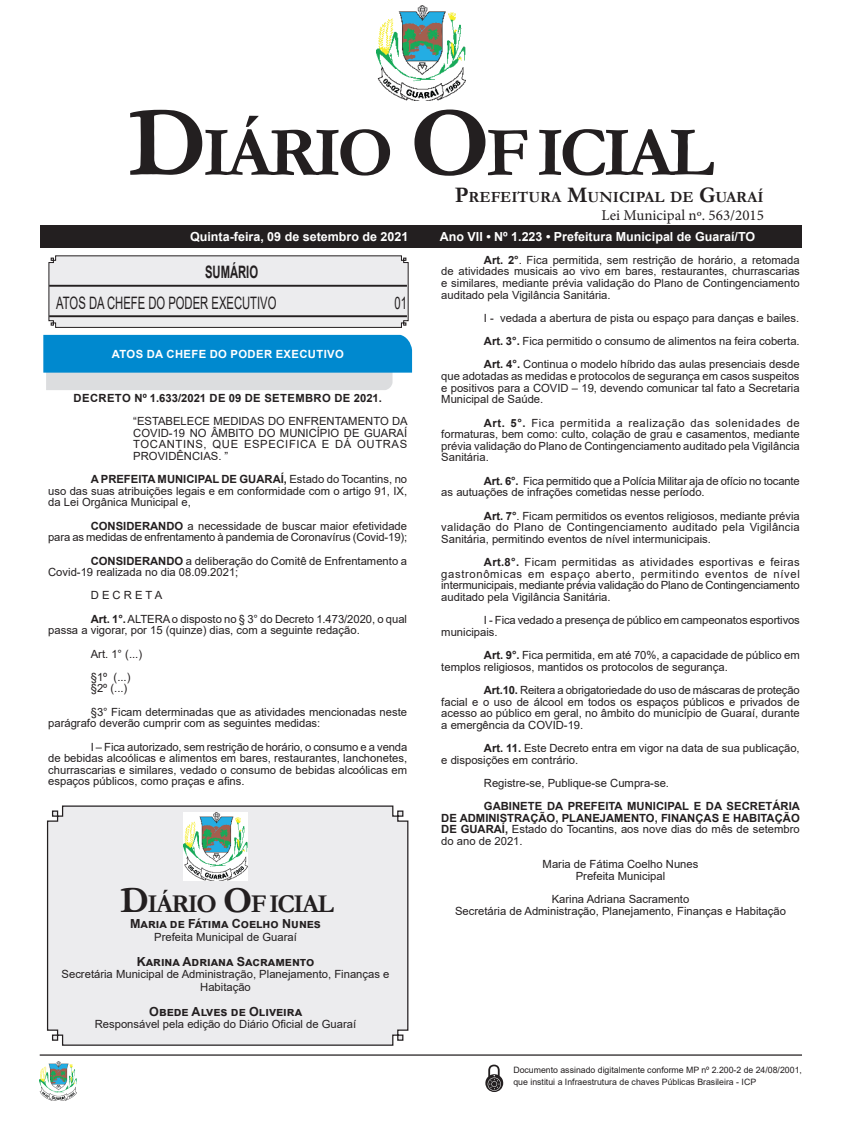
<style>
.page{position:relative;width:851px;height:1134px;background:#fff}
.page>*{position:absolute;margin:0;border:0;box-sizing:border-box;transform-origin:0 0}
.CORPO_DE_TEXTO{font:700 70.88px "Garamond";letter-spacing:-.06em;color:#231f20}
.CORPO_DE_TEXTO-2{font:700 25.88px "Garamond";letter-spacing:-.06em;color:#231f20}
.Nome_Secretário{font:17.12px "Arial";color:#231f20;scale:.66 1}
.Nome_Secretário-2{font:700 17.12px "Arial";color:#231f20;scale:.66 1}
.CORPO_DE_TEXTO-3{font:700 15.62px "Garamond";color:#231f20}
.t1{font:15px "Minion Pro";color:#231f20}
.t2{font:700 12.5px "Arial";color:#fff}
.Assinatura{font:700 12.5px "Arial";color:#231f20}
.CORPO_DE_TEXTO-4{font:11.25px/11.6px "Arial";color:#231f20;text-align:justify}
.Assinatura-2{font:11.25px/12.5px "Arial";color:#231f20;text-align:center}
.CORPO_DE_TEXTO-5{font:700 11.25px/11.6px "Arial";color:#231f20;text-align:justify}
.EMENTA{font:11.25px/11.6px "Arial";letter-spacing:.055em;color:#231f20;text-align:justify}
.TITULOS{font:700 11.25px "Arial";letter-spacing:.035em;color:#231f20}
.Chancela2{font:700 11.25px "Arial";letter-spacing:.035em;color:#fff}
.CORPO_DE_TEXTO-6{font:8.75px/12.5px "Arial";color:#231f20}
.s1{font-size:101.25px}
.s2{font-size:22.38px}
.s3{font-weight:700}
.s4{font-size:36.88px}
.s5{font-weight:400}
</style>
<div class="page">
<div style="left:40px;top:225px;width:761px;height:22px;background:#231f20"></div>
<hr style="left:40px;top:1054px;width:761px;height:2px;background:#231f20">
<img style="left:376px;top:5px;width:89px;height:95px">
<img style="left:40px;top:1061px;width:37px;height:39px">
<svg style="left:485px;top:1065px;width:18px;height:27px"></svg>
<div style="left:46px;top:805px;width:363px;height:241px;background:#ececee"></div>
<img style="left:183px;top:812px;width:64px;height:68px">
<svg style="left:48px;top:255px;width:360px;height:73px;background:#dadadc"></svg>
<svg style="left:43px;top:335px;width:369px;height:55px;background:#46a4d4"></svg>
<p class="CORPO_DE_TEXTO" style="left:128px;top:105px;width:587px"><span class="s1">D</span>IÁRIO <span class="s1">O</span>F ICIAL</p>
<p class="CORPO_DE_TEXTO-3" style="left:455px;top:186px;width:310px"><span class="s2">P</span>REFEITURA <span class="s2">M</span>UNICIPAL DE <span class="s2">G</span>UARAÍ</p>
<p class="t1" style="left:601px;top:205px;width:164px">Lei Municipal nº. 563/2015</p>
<p class="t2" style="left:190px;top:228px;width:220px">Quinta-feira, 09 de setembro de 2021</p>
<p class="t2" style="left:439px;top:228px;width:317px">Ano VII • Nº 1.223 • Prefeitura Municipal de Guaraí/TO</p>
<p class="Nome_Secretário-2" style="left:205px;top:260px;width:82px">SUMÁRIO</p>
<p class="Nome_Secretário" style="left:56px;top:291px;width:335px">ATOS DA CHEFE DO PODER EXECUTIVO</p>
<p class="Nome_Secretário" style="left:394px;top:291px;width:20px">01</p>
<p class="Chancela2" style="left:112px;top:346px;width:233px">ATOS DA CHEFE DO PODER EXECUTIVO</p>
<p class="TITULOS" style="left:74px;top:390px;width:310px">DECRETO Nº 1.633/2021 DE 09 DE SETEMBRO DE 2021.</p>
<p class="EMENTA" style="left:133px;top:415px;width:276px">“ESTABELECE MEDIDAS DO ENFRENTAMENTO DA COVID-19 NO ÂMBITO DO MUNICÍPIO DE GUARAÍ TOCANTINS, QUE ESPECIFICA E DÁ OUTRAS PROVIDÊNCIAS. ”</p>
<p class="CORPO_DE_TEXTO-4" style="left:48px;top:473px;width:360px;text-indent:43px"><span class="s3">A PREFEITA MUNICIPAL DE GUARAÍ,</span> Estado do Tocantins, no uso das suas atribuições legais e em conformidade com o artigo 91, IX, da Lei Orgânica Municipal e,</p>
<p class="CORPO_DE_TEXTO-4" style="left:48px;top:520px;width:360px;text-align:right"><span class="s3">CONSIDERANDO</span> a necessidade de buscar maior efetividade<br>para as medidas de enfrentamento à pandemia de Coronavírus (Covid-19);</p>
<p class="CORPO_DE_TEXTO-4" style="left:48px;top:555px;width:360px;text-indent:43px"><span class="s3">CONSIDERANDO</span> a deliberação do Comitê de Enfrentamento a<br>Covid-19 realizada no dia 08.09.2021;</p>
<p class="CORPO_DE_TEXTO-4" style="left:91px;top:590px;width:73px">D E C R E T A</p>
<p class="CORPO_DE_TEXTO-4" style="left:48px;top:613px;width:360px;text-indent:43px"><span class="s3">Art. 1°.</span> ALTERA o disposto no § 3° do Decreto 1.473/2020, o qual passa a vigorar, por 15 (quinze) dias, com a seguinte redação.</p>
<p class="CORPO_DE_TEXTO-4" style="left:91px;top:648px;width:53px">Art. 1° (...)</p>
<p class="CORPO_DE_TEXTO-4" style="left:91px;top:671px;width:41px">§1º (...)</p>
<p class="CORPO_DE_TEXTO-4" style="left:91px;top:683px;width:38px">§2º (...)</p>
<p class="CORPO_DE_TEXTO-4" style="left:48px;top:706px;width:360px;text-indent:43px">§3° Ficam determinadas que as atividades mencionadas neste parágrafo deverão cumprir com as seguintes medidas:</p>
<p class="CORPO_DE_TEXTO-4" style="left:48px;top:741px;width:360px;text-indent:43px">I – Fica autorizado, sem restrição de horário, o consumo e a venda de bebidas alcoólicas e alimentos em bares, restaurantes, lanchonetes, churrascarias e similares, vedado o consumo de bebidas alcoólicas em espaços públicos, como praças e afins.</p>
<p class="CORPO_DE_TEXTO-2" style="left:120px;top:886px;width:215px"><span class="s4">D</span>IÁRIO <span class="s4">O</span>F ICIAL</p>
<p class="Assinatura" style="left:130px;top:915px;width:192px">Maria de Fátima Coelho Nunes</p>
<p class="Assinatura-2" style="left:154px;top:930px;width:144px">Prefeita Municipal de Guaraí</p>
<p class="Assinatura" style="left:137px;top:952px;width:179px">Karina Adriana Sacramento</p>
<p class="Assinatura-2" style="left:62px;top:968px;width:329px">Secretária Municipal de Administração, Planejamento, Finanças e<br>Habitação</p>
<p class="Assinatura" style="left:149px;top:1002px;width:154px">Obede Alves de Oliveira</p>
<p class="Assinatura-2" style="left:95px;top:1018px;width:263px">Responsável pela edição do Diário Oficial de Guaraí</p>
<p class="CORPO_DE_TEXTO-4" style="left:441px;top:254px;width:360px;text-indent:43px"><span class="s3">Art. 2°</span>. Fica permitida, sem restrição de horário, a retomada de atividades musicais ao vivo em bares, restaurantes, churrascarias e similares, mediante prévia validação do Plano de Contingenciamento auditado pela Vigilância Sanitária.</p>
<p class="CORPO_DE_TEXTO-4" style="left:484px;top:312px;width:317px">I - vedada a abertura de pista ou espaço para danças e bailes.</p>
<p class="CORPO_DE_TEXTO-4" style="left:484px;top:335px;width:317px"><span class="s3">Art. 3°.</span> Fica permitido o consumo de alimentos na feira coberta.</p>
<p class="CORPO_DE_TEXTO-4" style="left:441px;top:359px;width:360px;text-indent:43px"><span class="s3">Art. 4°.</span> Continua o modelo híbrido das aulas presenciais desde que adotadas as medidas e protocolos de segurança em casos suspeitos e positivos para a COVID – 19, devendo comunicar tal fato a Secretaria Municipal de Saúde.</p>
<p class="CORPO_DE_TEXTO-4" style="left:441px;top:417px;width:360px;text-indent:43px"><span class="s3">Art. 5°.</span> Fica permitida a realização das solenidades de formaturas, bem como: culto, colação de grau e casamentos, mediante prévia validação do Plano de Contingenciamento auditado pela Vigilância Sanitária.</p>
<p class="CORPO_DE_TEXTO-4" style="left:441px;top:475px;width:360px;text-indent:43px"><span class="s3">Art. 6°.</span> Fica permitido que a Polícia Militar aja de ofício no tocante as autuações de infrações cometidas nesse período.</p>
<p class="CORPO_DE_TEXTO-4" style="left:441px;top:510px;width:360px;text-indent:43px"><span class="s3">Art. 7°</span>. Ficam permitidos os eventos religiosos, mediante prévia validação do Plano de Contingenciamento auditado pela Vigilância Sanitária, permitindo eventos de nível intermunicipais.</p>
<p class="CORPO_DE_TEXTO-4" style="left:441px;top:556px;width:360px;text-indent:43px"><span class="s3">Art.8°.</span> Ficam permitidas as atividades esportivas e feiras gastronômicas em espaço aberto, permitindo eventos de nível intermunicipais, mediante prévia validação do Plano de Contingenciamento auditado pela Vigilância Sanitária.</p>
<p class="CORPO_DE_TEXTO-4" style="left:441px;top:614px;width:360px;text-indent:43px">I - Fica vedado a presença de público em campeonatos esportivos municipais.</p>
<p class="CORPO_DE_TEXTO-4" style="left:441px;top:649px;width:360px;text-indent:43px"><span class="s3">Art. 9°.</span> Fica permitida, em até 70%, a capacidade de público em templos religiosos, mantidos os protocolos de segurança.</p>
<p class="CORPO_DE_TEXTO-4" style="left:441px;top:684px;width:360px;text-indent:43px"><span class="s3">Art.10.</span> Reitera a obrigatoriedade do uso de máscaras de proteção facial e o uso de álcool em todos os espaços públicos e privados de acesso ao público em geral, no âmbito do município de Guaraí, durante a emergência da COVID-19.</p>
<p class="CORPO_DE_TEXTO-4" style="left:441px;top:742px;width:360px;text-indent:43px"><span class="s3">Art. 11.</span> Este Decreto entra em vigor na data de sua publicação, e disposições em contrário.</p>
<p class="CORPO_DE_TEXTO-4" style="left:484px;top:777px;width:187px">Registre-se, Publique-se Cumpra-se.</p>
<p class="CORPO_DE_TEXTO-5" style="left:441px;top:800px;width:360px;text-indent:43px">GABINETE DA PREFEITA MUNICIPAL E DA SECRETÁRIA DE ADMINISTRAÇÃO, PLANEJAMENTO, FINANÇAS E HABITAÇÃO DE GUARAÍ, <span class="s5">Estado do Tocantins, aos nove dias do mês de setembro do ano de 2021.</span></p>
<p class="Assinatura-2" style="left:542px;top:858px;width:157px">Maria de Fátima Coelho Nunes</p>
<p class="Assinatura-2" style="left:575px;top:870px;width:91px">Prefeita Municipal</p>
<p class="Assinatura-2" style="left:551px;top:893px;width:139px">Karina Adriana Sacramento</p>
<p class="Assinatura-2" style="left:455px;top:904px;width:332px">Secretária de Administração, Planejamento, Finanças e Habitação</p>
<p class="CORPO_DE_TEXTO-6" style="left:513px;top:1063px;width:290px">Documento assinado digitalmente conforme MP nº 2.200-2 de 24/08/2001, que institui a Infraestrutura de chaves Públicas Brasileira - ICP</p>
</div>
